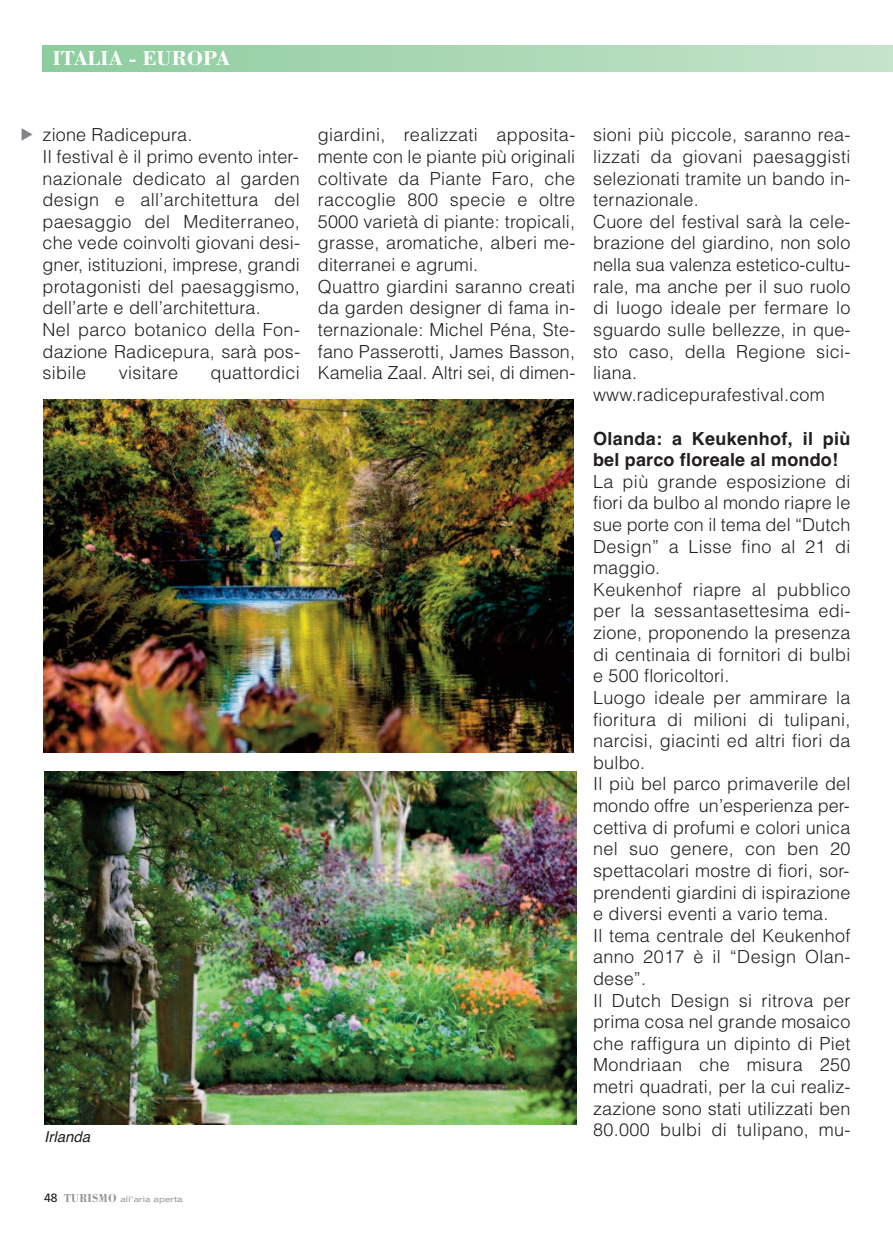
<style>
.page{position:relative;width:893px;height:1234px;background:#fff}
.page>*{position:absolute;margin:0;border:0;box-sizing:border-box;transform-origin:0 0}
.t1{font:700 21px "Bodoni";color:#fff}
.t2{font:300 18px/21.6px "Helvetica";letter-spacing:.01em;color:#231f20}
.t3{font:700 18px/21.6px "Helvetica";letter-spacing:.01em;color:#231f20}
.t4{font:italic 15px "Helvetica";color:#231f20}
.t5{font:7.8px "Helvetica Neue";letter-spacing:.025em;color:#939598;scale:1.25 1}
.s1{font-family:"Frutiger";font-size:12px;color:#231f20}
.s2{font-family:"Bodoni";font-weight:700;font-size:12px}
</style>
<div class="page">
<div style="left:43px;top:45px;width:850px;height:27px;background:linear-gradient(to right,#8dcc9e,#c5e3ca)"></div>
<img style="left:44px;top:771px;width:533px;height:353px">
<img style="left:43px;top:399px;width:531px;height:353px">
<p class="t1" style="left:53px;top:45px;width:179px">ITALIA - EUROPA</p>
<p class="t2" style="left:43px;top:126px;width:259px">zione Radicepura.<br>Il festival è il primo evento inter&shy;nazionale dedicato al garden design e all’architettura del paesaggio del Mediterraneo, che vede coinvolti giovani desi&shy;gner, istituzioni, imprese, grandi protagonisti del paesaggismo, dell’arte e dell’architettura.<br>Nel parco botanico della Fon&shy;dazione Radicepura, sarà pos&shy;sibile</p>
<p class="t2" style="left:119px;top:363px;width:61px">visitare</p>
<p class="t2" style="left:211px;top:363px;width:91px">quattordici</p>
<p class="t4" style="left:44px;top:1127px;width:47px">Irlanda</p>
<p class="t2" style="left:318px;top:126px;width:259px">giardini, realizzati apposita&shy;mente con le piante più originali coltivate da Piante Faro, che raccoglie 800 specie e oltre<br>5000 varietà di piante: tropicali, grasse, aromatiche, alberi me&shy;diterranei e agrumi.<br>Quattro giardini saranno creati da garden designer di fama in&shy;ternazionale: Michel Péna, Ste&shy;fano Passerotti, James Basson,<br>Kamelia Zaal. Altri sei, di dimen-</p>
<p class="t2" style="left:593px;top:126px;width:259px">sioni più piccole, saranno rea&shy;lizzati da giovani paesaggisti selezionati tramite un bando in&shy;ternazionale.<br>Cuore del festival sarà la cele&shy;brazione del giardino, non solo nella sua valenza estetico-cultu&shy;rale, ma anche per il suo ruolo di luogo ideale per fermare lo sguardo sulle bellezze, in que&shy;sto caso, della Regione sici&shy;liana. www.radicepurafestival.com</p>
<p class="t3" style="left:593px;top:427px;width:259px">Olanda: a Keukenhof, il più bel parco floreale al mondo!</p>
<p class="t2" style="left:593px;top:472px;width:259px">La più grande esposizione di fiori da bulbo al mondo riapre le sue porte con il tema del “Dutch<br>Design” a Lisse fino al 21 di maggio.<br>Keukenhof riapre al pubblico per la sessantasettesima edi&shy;zione, proponendo la presenza di centinaia di fornitori di bulbi e 500 floricoltori.<br>Luogo ideale per ammirare la fioritura di milioni di tulipani, narcisi, giacinti ed altri fiori da bulbo.<br>Il più bel parco primaverile del mondo offre un’esperienza per&shy;cettiva di profumi e colori unica nel suo genere, con ben 20 spettacolari mostre di fiori, sor&shy;prendenti giardini di ispirazione e diversi eventi a vario tema.<br>Il tema centrale del Keukenhof anno 2017 è il “Design Olan&shy;dese”.<br>Il Dutch Design si ritrova per prima cosa nel grande mosaico che raffigura un dipinto di Piet<br>Mondriaan che misura 250 metri quadrati, per la cui realiz&shy;zazione sono stati utilizzati ben<br>80.000 bulbi di tulipano, mu-</p>
<p class="t5" style="left:44px;top:1194px;width:112px"><span class="s1">48</span> <span class="s2">TURISMO</span> all’aria aperta</p>
</div>
